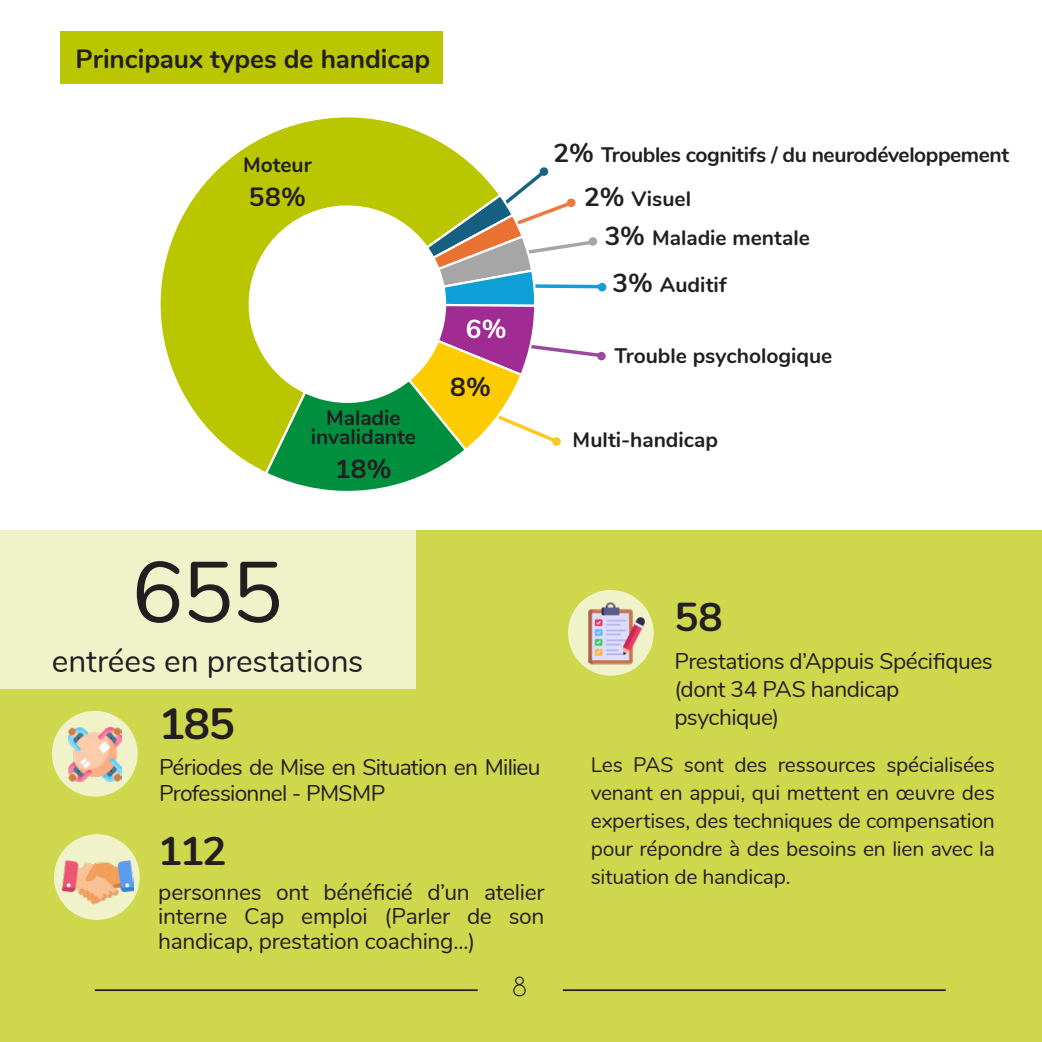
<style>
.page{position:relative;width:1042px;height:1042px;background:#fff}
.page>*{position:absolute;margin:0;border:0;box-sizing:border-box;transform-origin:0 0}
.Style_de_paragraphe_1{font:85.75px "Nunito";color:#231f20}
.Style_de_paragraphe_1-2{font:700 43.75px "Nunito";color:#231f20}
.Style_de_paragraphe_1-3{font:700 40.25px "Nunito";color:#231f20}
.Style_de_paragraphe_1-4{font:31.5px "Nunito";color:#231f20}
.Style_de_paragraphe_1-5{font:700 26.25px "Nunito";letter-spacing:-.005em;color:#231f20}
.Style_de_paragraphe_1-6{font:700 26.25px "Nunito";color:#fff}
.Style_de_paragraphe_1-7{font:24.5px "Caviar Dreams";color:#231f20}
.Style_de_paragraphe_1-8{font:22.75px/24.5px "Nunito";letter-spacing:-.02em;color:#231f20}
.Style_de_paragraphe_1-9{font:21px/28px "Nunito";letter-spacing:-.015em;color:#231f20;text-align:justify}
.Style_de_paragraphe_1-10{font:700 21px "Nunito";letter-spacing:-.005em;color:#231f20}
.s1{font-size:26.25px}
</style>
<div class="page">
<div style="left:60px;top:31px;width:382px;height:53px;background:#bac600"></div>
<div style="left:0;top:530px;width:1042px;height:512px;background:#cfd74d"></div>
<div style="left:0;top:529px;width:415px;height:159px;background:#f0f2c9"></div>
<div style="left:52px;top:711px;width:86px;height:85px;background:#f0f2c9;border-radius:50%"></div>
<svg style="left:54px;top:834px;width:86px;height:86px"></svg>
<div style="left:568px;top:590px;width:86px;height:86px;background:#f0f2c9;border-radius:50%"></div>
<img style="left:68px;top:727px;width:54px;height:54px">
<img style="left:62px;top:846px;width:72px;height:72px">
<img style="left:583px;top:600px;width:66px;height:66px">
<svg style="left:274px;top:168px;width:333px;height:323px"></svg>
<svg style="left:160px;top:117px;width:343px;height:359px"></svg>
<div style="left:552px;top:437px;width:9px;height:9px;background:#fac925;border-radius:50%"></div>
<div style="left:597px;top:352px;width:9px;height:8px;background:#984b9d;border-radius:50%"></div>
<div style="left:598px;top:283px;width:8px;height:8px;background:#159dd5;border-radius:50%"></div>
<div style="left:588px;top:237px;width:9px;height:9px;background:#a6a6a6;border-radius:50%"></div>
<div style="left:567px;top:198px;width:8px;height:9px;background:#f0783e;border-radius:50%"></div>
<div style="left:540px;top:167px;width:8px;height:9px;background:#1a6483;border-radius:50%"></div>
<hr style="left:95px;top:989px;width:383px;height:2px;background:#231f20">
<hr style="left:563px;top:989px;width:383px;height:2px;background:#231f20">
<p class="Style_de_paragraphe_1-5" style="left:76px;top:39px;width:356px">Principaux types de handicap</p>
<p class="Style_de_paragraphe_1-10" style="left:243px;top:150px;width:70px">Moteur</p>
<p class="Style_de_paragraphe_1-5" style="left:249px;top:177px;width:58px">58%</p>
<p class="Style_de_paragraphe_1-10" style="left:326px;top:402px;width:76px">Maladie</p>
<p class="Style_de_paragraphe_1-10" style="left:311px;top:421px;width:107px">invalidante</p>
<p class="Style_de_paragraphe_1-5" style="left:335px;top:449px;width:58px">18%</p>
<p class="Style_de_paragraphe_1-6" style="left:466px;top:309px;width:42px">6%</p>
<p class="Style_de_paragraphe_1-5" style="left:450px;top:368px;width:42px">8%</p>
<p class="Style_de_paragraphe_1-10" style="left:553px;top:139px;width:457px"><span class="s1">2%</span> Troubles cognitifs / du neurodéveloppement</p>
<p class="Style_de_paragraphe_1-10" style="left:584px;top:184px;width:108px"><span class="s1">2%</span> Visuel</p>
<p class="Style_de_paragraphe_1-10" style="left:605px;top:222px;width:207px"><span class="s1">3%</span> Maladie mentale</p>
<p class="Style_de_paragraphe_1-10" style="left:612px;top:269px;width:116px"><span class="s1">3%</span> Auditif</p>
<p class="Style_de_paragraphe_1-10" style="left:614px;top:340px;width:219px">Trouble psychologique</p>
<p class="Style_de_paragraphe_1-10" style="left:573px;top:424px;width:147px">Multi-handicap</p>
<p class="Style_de_paragraphe_1" style="left:132px;top:529px;width:153px">655</p>
<p class="Style_de_paragraphe_1-3" style="left:674px;top:588px;width:50px">58</p>
<p class="Style_de_paragraphe_1-8" style="left:674px;top:646px;width:320px;line-height:28px">Prestations d’Appuis Spécifiques (dont 34 PAS handicap psychique)</p>
<p class="Style_de_paragraphe_1-4" style="left:52px;top:637px;width:313px">entrées en prestations</p>
<p class="Style_de_paragraphe_1-2" style="left:159px;top:691px;width:78px">185</p>
<p class="Style_de_paragraphe_1-8" style="left:159px;top:753px;width:383px;line-height:26.2px">Périodes de Mise en Situation en Milieu<br>Professionnel - PMSMP</p>
<p class="Style_de_paragraphe_1-9" style="left:591px;top:749px;width:406px">Les PAS sont des ressources spécialisées venant en appui, qui mettent en œuvre des expertises, des techniques de compensation pour répondre à des besoins en lien avec la situation de handicap.</p>
<p class="Style_de_paragraphe_1-3" style="left:158px;top:821px;width:70px">112</p>
<p class="Style_de_paragraphe_1-8" style="left:158px;top:878px;width:388px;text-align:justify">personnes ont bénéficié d’un atelier interne Cap emploi (Parler de son handicap, prestation coaching...)</p>
<p class="Style_de_paragraphe_1-7" style="left:512px;top:972px;width:16px">8</p>
</div>
